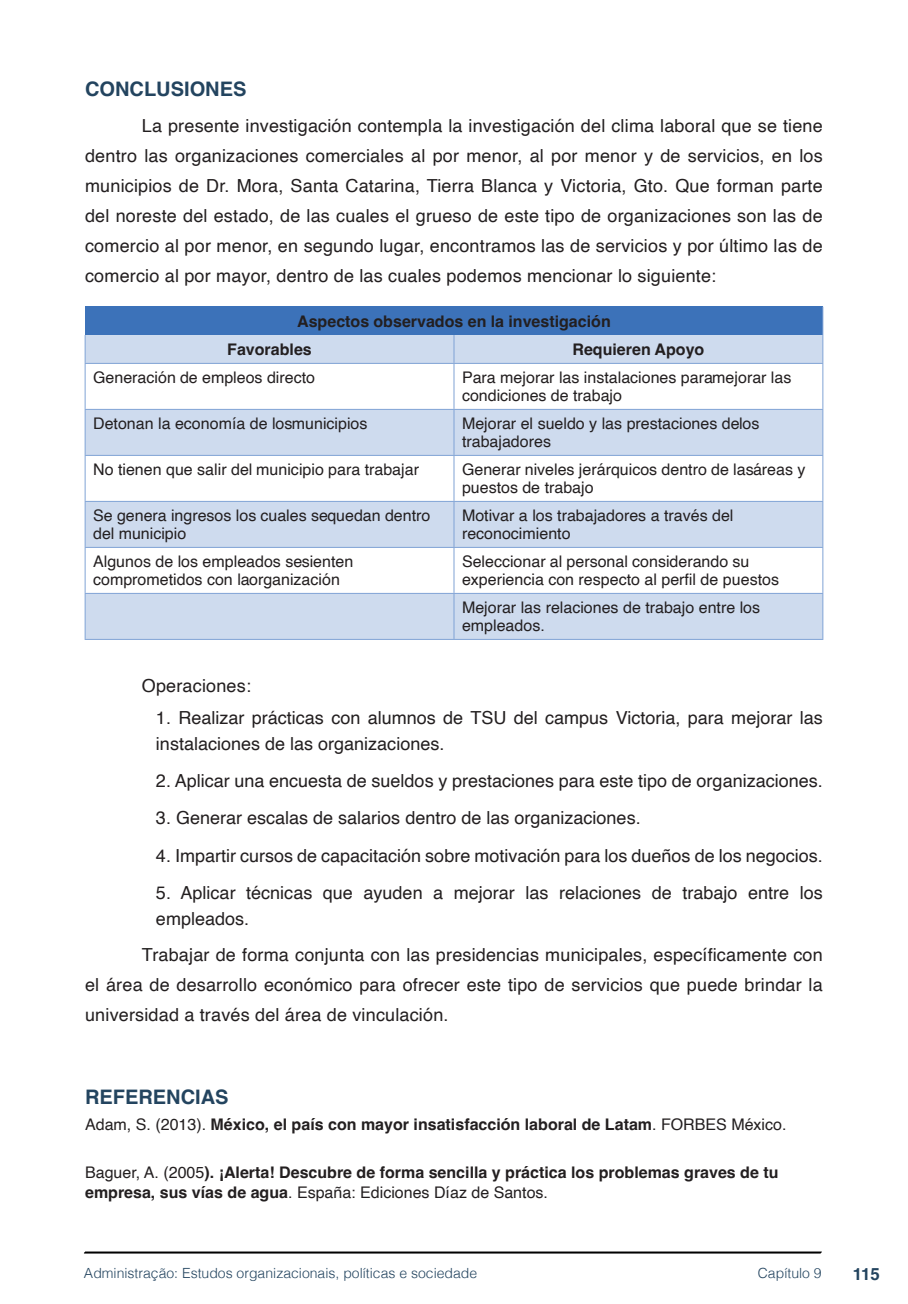
<style>
.page{position:relative;width:908px;height:1304px;background:#fff}
.page>*{position:absolute;margin:0;border:0;box-sizing:border-box;transform-origin:0 0}
.t1{font:700 20px "Helvetica";color:#23445f}
.t2{font:18px/30px "Helvetica";color:#231f20;text-align:justify}
.t3{font:700 16.8px "Helvetica";color:#23445f}
.t4{font:16px/18px "Helvetica";color:#231f20}
.t5{font:700 16px/28.4px "Helvetica";color:#231f20}
.t6{font:300 14px "Helvetica";color:#23445f}
.s1{font-weight:400}
</style>
<div class="page">
<svg style="left:84px;top:1251px;width:737px;height:3px;background:#515151"></svg>
<div style="left:85px;top:307px;width:737px;height:28px;background:#3c72b9"></div>
<svg style="left:86px;top:335px;width:736px;height:304px;fill:#cedbee"></svg>
<svg style="left:85px;top:335px;width:1px;height:28px"></svg>
<svg style="left:453px;top:335px;width:1px;height:28px"></svg>
<svg style="left:822px;top:307px;width:1px;height:56px"></svg>
<hr style="left:85px;top:363px;width:369px;height:1px;background:#80a3d5">
<hr style="left:85px;top:364px;width:1px;height:45px;background:#80a3d5">
<hr style="left:454px;top:363px;width:369px;height:1px;background:#80a3d5">
<hr style="left:453px;top:364px;width:1px;height:45px;background:#80a3d5">
<hr style="left:822px;top:364px;width:1px;height:45px;background:#80a3d5">
<hr style="left:85px;top:409px;width:369px;height:1px;background:#80a3d5">
<hr style="left:85px;top:410px;width:1px;height:45px;background:#80a3d5">
<hr style="left:454px;top:409px;width:369px;height:1px;background:#80a3d5">
<hr style="left:453px;top:410px;width:1px;height:45px;background:#80a3d5">
<hr style="left:822px;top:410px;width:1px;height:45px;background:#80a3d5">
<hr style="left:85px;top:455px;width:369px;height:1px;background:#80a3d5">
<hr style="left:85px;top:456px;width:1px;height:45px;background:#80a3d5">
<hr style="left:454px;top:455px;width:369px;height:1px;background:#80a3d5">
<hr style="left:453px;top:456px;width:1px;height:45px;background:#80a3d5">
<hr style="left:822px;top:456px;width:1px;height:45px;background:#80a3d5">
<hr style="left:85px;top:501px;width:369px;height:1px;background:#80a3d5">
<hr style="left:85px;top:502px;width:1px;height:45px;background:#80a3d5">
<hr style="left:454px;top:501px;width:369px;height:1px;background:#80a3d5">
<hr style="left:453px;top:502px;width:1px;height:45px;background:#80a3d5">
<hr style="left:822px;top:502px;width:1px;height:45px;background:#80a3d5">
<hr style="left:85px;top:547px;width:369px;height:1px;background:#80a3d5">
<hr style="left:85px;top:548px;width:1px;height:45px;background:#80a3d5">
<hr style="left:454px;top:547px;width:369px;height:1px;background:#80a3d5">
<hr style="left:453px;top:548px;width:1px;height:45px;background:#80a3d5">
<hr style="left:822px;top:548px;width:1px;height:45px;background:#80a3d5">
<hr style="left:85px;top:593px;width:369px;height:1px;background:#80a3d5">
<hr style="left:85px;top:594px;width:1px;height:45px;background:#80a3d5">
<hr style="left:454px;top:593px;width:369px;height:1px;background:#80a3d5">
<hr style="left:453px;top:594px;width:1px;height:45px;background:#80a3d5">
<hr style="left:822px;top:594px;width:1px;height:45px;background:#80a3d5">
<hr style="left:85px;top:639px;width:369px;height:1px;background:#80a3d5">
<hr style="left:454px;top:639px;width:369px;height:1px;background:#80a3d5">
<p class="t1" style="left:85px;top:77px;width:163px">CONCLUSIONES</p>
<p class="t2" style="left:85px;top:111px;width:738px;text-indent:57px">La presente investigación contempla la investigación del clima laboral que se tiene dentro las organizaciones comerciales al por menor, al por menor y de servicios, en los municipios de Dr. Mora, Santa Catarina, Tierra Blanca y Victoria, Gto. Que forman parte del noreste del estado, de las cuales el grueso de este tipo de organizaciones son las de comercio al por menor, en segundo lugar, encontramos las de servicios y por último las de comercio al por mayor, dentro de las cuales podemos mencionar lo siguiente:</p>
<p class="t5" style="left:227px;top:309px;width:385px;text-indent:70px">Aspectos observados en la investigación<br>Favorables</p>
<p class="t5" style="left:572px;top:337px;width:133px">Requieren Apoyo</p>
<p class="t4" style="left:93px;top:369px;width:223px">Generación de empleos directo</p>
<p class="t4" style="left:462px;top:369px;width:331px">Para mejorar las instalaciones para mejorar las condiciones de trabajo</p>
<p class="t4" style="left:93px;top:415px;width:276px">Detonan la economía de los municipios</p>
<p class="t4" style="left:462px;top:415px;width:299px">Mejorar el sueldo y las prestaciones de los trabajadores</p>
<p class="t4" style="left:93px;top:461px;width:327px">No tienen que salir del municipio para trabajar</p>
<p class="t4" style="left:462px;top:461px;width:345px">Generar niveles jerárquicos dentro de las áreas y puestos de trabajo</p>
<p class="t4" style="left:93px;top:507px;width:338px">Se genera ingresos los cuales se quedan dentro del municipio</p>
<p class="t4" style="left:462px;top:507px;width:273px">Motivar a los trabajadores a través del reconocimiento</p>
<p class="t4" style="left:93px;top:553px;width:261px">Algunos de los empleados se sienten comprometidos con la organización</p>
<p class="t4" style="left:462px;top:553px;width:318px">Seleccionar al personal considerando su experiencia con respecto al perfil de puestos</p>
<p class="t4" style="left:462px;top:599px;width:299px">Mejorar las relaciones de trabajo entre los empleados.</p>
<p class="t2" style="left:142px;top:671px;width:111px">Operaciones:</p>
<p class="t2" style="left:156px;top:705px;width:668px;line-height:26px">1. Realizar prácticas con alumnos de TSU del campus Victoria, para mejorar las instalaciones de las organizaciones.</p>
<p class="t2" style="left:156px;top:766px;width:668px">2. Aplicar una encuesta de sueldos y prestaciones para este tipo de organizaciones.</p>
<p class="t2" style="left:156px;top:803px;width:486px">3. Generar escalas de salarios dentro de las organizaciones.</p>
<p class="t2" style="left:156px;top:841px;width:668px">4. Impartir cursos de capacitación sobre motivación para los dueños de los negocios.</p>
<p class="t2" style="left:156px;top:880px;width:668px;line-height:26px">5. Aplicar técnicas que ayuden a mejorar las relaciones de trabajo entre los empleados.</p>
<p class="t2" style="left:85px;top:940px;width:738px;text-indent:57px">Trabajar de forma conjunta con las presidencias municipales, específicamente con el área de desarrollo económico para ofrecer este tipo de servicios que puede brindar la universidad a través del área de vinculación.</p>
<p class="t1" style="left:85px;top:1085px;width:145px">REFERENCIAS</p>
<p class="t5" style="left:85px;top:1112px;width:702px"><span class="s1">Adam, S. (2013).</span> México, el país con mayor insatisfacción laboral de Latam<span class="s1">. FORBES México.</span></p>
<p class="t5" style="left:85px;top:1164px;width:694px;line-height:20px"><span class="s1">Baguer, A. (2005</span>). ¡Alerta! Descubre de forma sencilla y práctica los problemas graves de tu empresa, sus vías de agua<span class="s1">. España: Ediciones Díaz de Santos.</span></p>
<p class="t6" style="left:84px;top:1261px;width:394px">Administração: Estudos organizacionais, políticas e sociedade</p>
<p class="t6" style="left:757px;top:1261px;width:65px">Capítulo 9</p>
<p class="t3" style="left:852px;top:1264px;width:29px">115</p>
</div>
